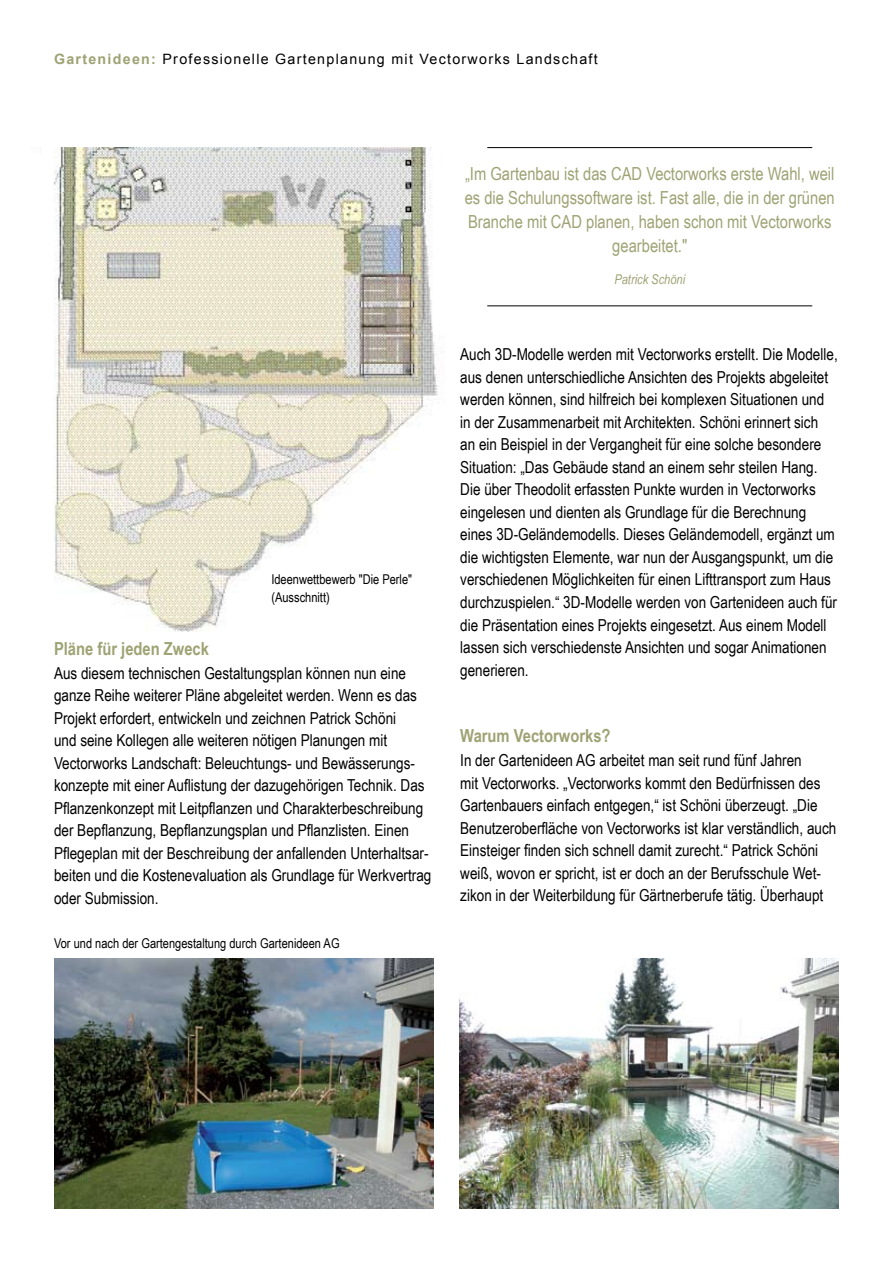
<style>
.page{position:relative;width:893px;height:1263px;background:#fff}
.page>*{position:absolute;margin:0;border:0;box-sizing:border-box;transform-origin:0 0}
.t1{font:18px/24px "Arial Narrow";color:#9ea374;text-align:center}
.t2{font:700 18px "Arial Narrow";color:#9ea374}
.t3{font:16.5px/22.5px "Arial Narrow";color:#000}
.t4{font:14.25px "Arial";letter-spacing:.09em;color:#000}
.t5{font:13.5px/18px "Arial Narrow";color:#000}
.t6{font:italic 13.5px "Arial Narrow";color:#9ea374}
.s1{font-weight:700;color:#9ea374}
</style>
<div class="page">
<hr style="left:487px;top:147px;width:325px;height:1px;background:#000">
<hr style="left:487px;top:305px;width:325px;height:1px;background:#000">
<img style="left:53px;top:147px;width:385px;height:485px">
<img style="left:54px;top:959px;width:380px;height:250px">
<img style="left:460px;top:959px;width:379px;height:250px">
<p class="t4" style="left:54px;top:50px;width:545px"><span class="s1">Gartenideen:</span> Professionelle Gartenplanung mit Vectorworks Landschaft</p>
<p class="t5" style="left:271px;top:570px;width:142px">Ideenwettbewerb "Die Perle" (Ausschnitt)</p>
<p class="t2" style="left:54px;top:635px;width:157px">Pläne für jeden Zweck</p>
<p class="t3" style="left:54px;top:661px;width:379px">Aus diesem technischen Gestaltungsplan können nun eine ganze Reihe weiterer Pläne abgeleitet werden. Wenn es das Projekt erfordert, entwickeln und zeichnen Patrick Schöni<br>und seine Kollegen alle weiteren nötigen Planungen mit Vectorworks Landschaft: Beleuchtungs- und Bewässerungs&shy;konzepte mit einer Auflistung der dazugehörigen Technik. Das Pflanzenkonzept mit Leitpflanzen und Charakterbeschreibung der Bepflanzung, Bepflanzungsplan und Pflanzlisten. Einen Pflegeplan mit der Beschreibung der anfallenden Unterhaltsar&shy;beiten und die Kostenevaluation als Grundlage für Werkvertrag oder Submission.</p>
<p class="t5" style="left:54px;top:934px;width:287px">Vor und nach der Gartengestaltung durch Gartenideen AG</p>
<p class="t1" style="left:465px;top:161px;width:372px">„Im Gartenbau ist das CAD Vectorworks erste Wahl, weil es die Schulungssoftware ist. Fast alle, die in der grünen Branche mit CAD planen, haben schon mit Vectorworks gearbeitet."</p>
<p class="t6" style="left:614px;top:270px;width:72px">Patrick Schöni</p>
<p class="t3" style="left:460px;top:343px;width:379px">Auch 3D-Modelle werden mit Vectorworks erstellt. Die Modelle, aus denen unterschiedliche Ansichten des Projekts abgeleitet werden können, sind hilfreich bei komplexen Situationen und in der Zusammenarbeit mit Architekten. Schöni erinnert sich<br>an ein Beispiel in der Vergangheit für eine solche besondere Situation: „Das Gebäude stand an einem sehr steilen Hang.<br>Die über Theodolit erfassten Punkte wurden in Vectorworks eingelesen und dienten als Grundlage für die Berechnung eines 3D-Geländemodells. Dieses Geländemodell, ergänzt um die wichtigsten Elemente, war nun der Ausgangspunkt, um die verschiedenen Möglichkeiten für einen Lifttransport zum Haus durchzuspielen.“ 3D-Modelle werden von Gartenideen auch für die Präsentation eines Projekts eingesetzt. Aus einem Modell lassen sich verschiedenste Ansichten und sogar Animationen generieren.</p>
<p class="t2" style="left:460px;top:722px;width:152px">Warum Vectorworks?</p>
<p class="t3" style="left:460px;top:748px;width:378px">In der Gartenideen AG arbeitet man seit rund fünf Jahren<br>mit Vectorworks. „Vectorworks kommt den Bedürfnissen des Gartenbauers einfach entgegen,“ ist Schöni überzeugt. „Die Benutzeroberfläche von Vectorworks ist klar verständlich, auch Einsteiger finden sich schnell damit zurecht.“ Patrick Schöni weiß, wovon er spricht, ist er doch an der Berufsschule Wet&shy;zikon in der Weiterbildung für Gärtnerberufe tätig. Überhaupt</p>
</div>
